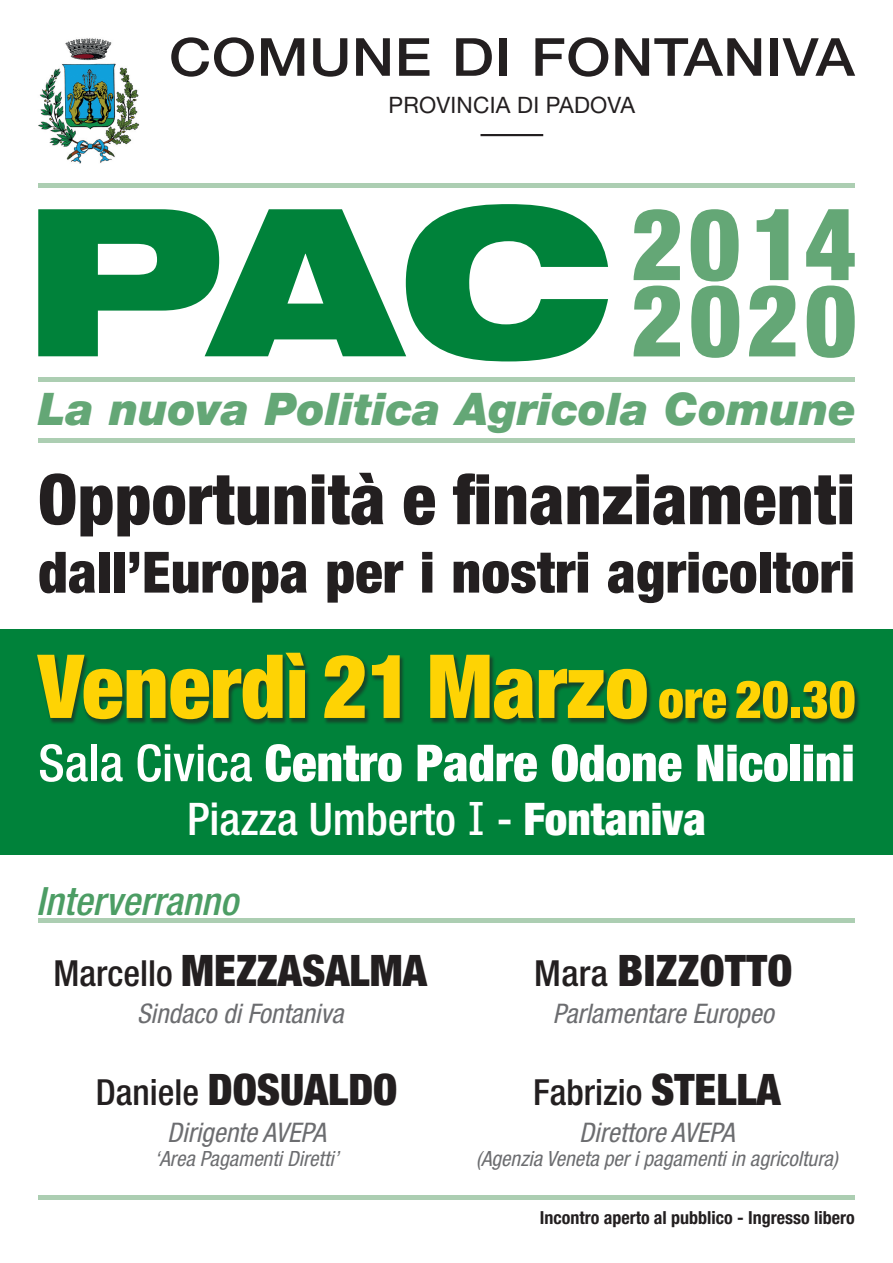
<style>
.page{position:relative;width:893px;height:1263px;background:#fff}
.page>*{position:absolute;margin:0;border:0;box-sizing:border-box;transform-origin:0 0}
.t1{font:900 condensed 88.5px "Helvetica Neue";color:#fed304}
.t2{font:900 condensed 69.75px "Helvetica Neue";letter-spacing:.01em;color:#231f20}
.t3{font:900 condensed 57px "Helvetica Neue";letter-spacing:.005em;color:#231f20}
.t4{font:500 52.5px "Helvetica Neue";letter-spacing:.01em;color:#231f20;scale:1.11 1}
.t5{font:900 condensed 51px "Helvetica Neue";color:#fff}
.t6{font:italic 900 45px "Helvetica Neue";color:#64a776}
.t7{font:500 condensed 45px "Helvetica Neue";color:#fff}
.t8{font:900 condensed 43.5px "Helvetica Neue";color:#231f20}
.t9{font:italic 500 condensed 39px "Helvetica Neue";color:#4c9d64}
.t10{font:500 condensed 36px "Helvetica Neue";color:#231f20}
.t11{font:italic condensed 27px "Helvetica Neue";color:#6c6d70}
.t12{font:22.65px "Helvetica Neue";letter-spacing:.01em;color:#231f20}
.t13{font:italic condensed 21px "Helvetica Neue";color:#6c6d70}
.t14{font:700 condensed 18px "Helvetica Neue";color:#231f20}
.s1{font-size:52.5px}
.s2{font-weight:500}
.s3{font-family:"Verdana";font-weight:400;font-stretch:normal}
.s4{font-weight:900}
.s5{font-weight:500;font-size:36px}
.s6{font-weight:900;font-size:43.5px}
</style>
<div class="page">
<div style="left:0;top:629px;width:893px;height:226px;background:#00823a"></div>
<img style="left:38px;top:38px;width:102px;height:126px">
<hr style="left:480px;top:134px;width:63px;height:2px;background:#231f20">
<svg style="left:38px;top:204px;width:570px;height:157px;fill:#00823a"></svg>
<svg style="left:634px;top:286px;width:46px;height:70px"></svg>
<svg style="left:749px;top:286px;width:46px;height:70px"></svg>
<svg style="left:807px;top:286px;width:48px;height:72px"></svg>
<svg style="left:634px;top:209px;width:46px;height:71px"></svg>
<svg style="left:691px;top:209px;width:48px;height:149px"></svg>
<svg style="left:757px;top:209px;width:31px;height:71px"></svg>
<svg style="left:806px;top:209px;width:49px;height:71px"></svg>
<div style="left:35px;top:651px;width:858px;height:119px;background:#231f20;opacity:.6"></div>
<hr style="left:38px;top:184px;width:817px;height:4px;background:#acceb2">
<hr style="left:38px;top:378px;width:817px;height:4px;background:#acceb2">
<hr style="left:38px;top:438px;width:817px;height:4px;background:#acceb2">
<div style="left:38px;top:918px;width:817px;height:5px;background:#acceb2"></div>
<hr style="left:38px;top:1195px;width:817px;height:4px;background:#acceb2">
<p class="t4" style="left:169px;top:26px;width:619px">COMUNE DI FONTANIVA</p>
<p class="t12" style="left:388px;top:91px;width:248px">PROVINCIA DI PADOVA</p>
<p class="t6" style="left:38px;top:382px;width:820px">La nuova Politica Agricola Comune</p>
<p class="t2" style="left:38px;top:456px;width:818px">Opportunità e finanziamenti</p>
<p class="t3" style="left:38px;top:537px;width:818px">dall’Europa per i nostri agricoltori</p>
<p class="t1" style="left:38px;top:632px;width:819px">Venerdì 21 Marzo <span class="s1">ore 20.30</span></p>
<p class="t5" style="left:38px;top:732px;width:818px"><span class="s2">Sala Civica</span> Centro Padre Odone Nicolini</p>
<p class="t7" style="left:187px;top:792px;width:520px">Piazza Umberto <span class="s3">I</span> - <span class="s4">Fontaniva</span></p>
<p class="t9" style="left:36px;top:878px;width:203px">Interverranno</p>
<p class="t8" style="left:54px;top:943px;width:375px"><span class="s5">Marcello</span> MEZZASALMA</p>
<p class="t11" style="left:137px;top:998px;width:208px">Sindaco di Fontaniva</p>
<p class="t8" style="left:96px;top:1062px;width:303px"><span class="s5">Daniele</span> DOSUALDO</p>
<p class="t11" style="left:167px;top:1117px;width:160px">Dirigente AVEPA</p>
<p class="t13" style="left:154px;top:1146px;width:186px">‘Area Pagamenti Diretti’</p>
<p class="t8" style="left:534px;top:943px;width:260px"><span class="s5">Mara</span> BIZZOTTO</p>
<p class="t11" style="left:553px;top:998px;width:222px">Parlamentare Europeo</p>
<p class="t10" style="left:533px;top:1070px;width:249px">Fabrizio <span class="s6">STELLA</span></p>
<p class="t11" style="left:579px;top:1117px;width:157px">Direttore AVEPA</p>
<p class="t13" style="left:476px;top:1146px;width:363px">(Agenzia Veneta per i pagamenti in agricoltura)</p>
<p class="t14" style="left:540px;top:1206px;width:316px">Incontro aperto al pubblico - Ingresso libero</p>
</div>
